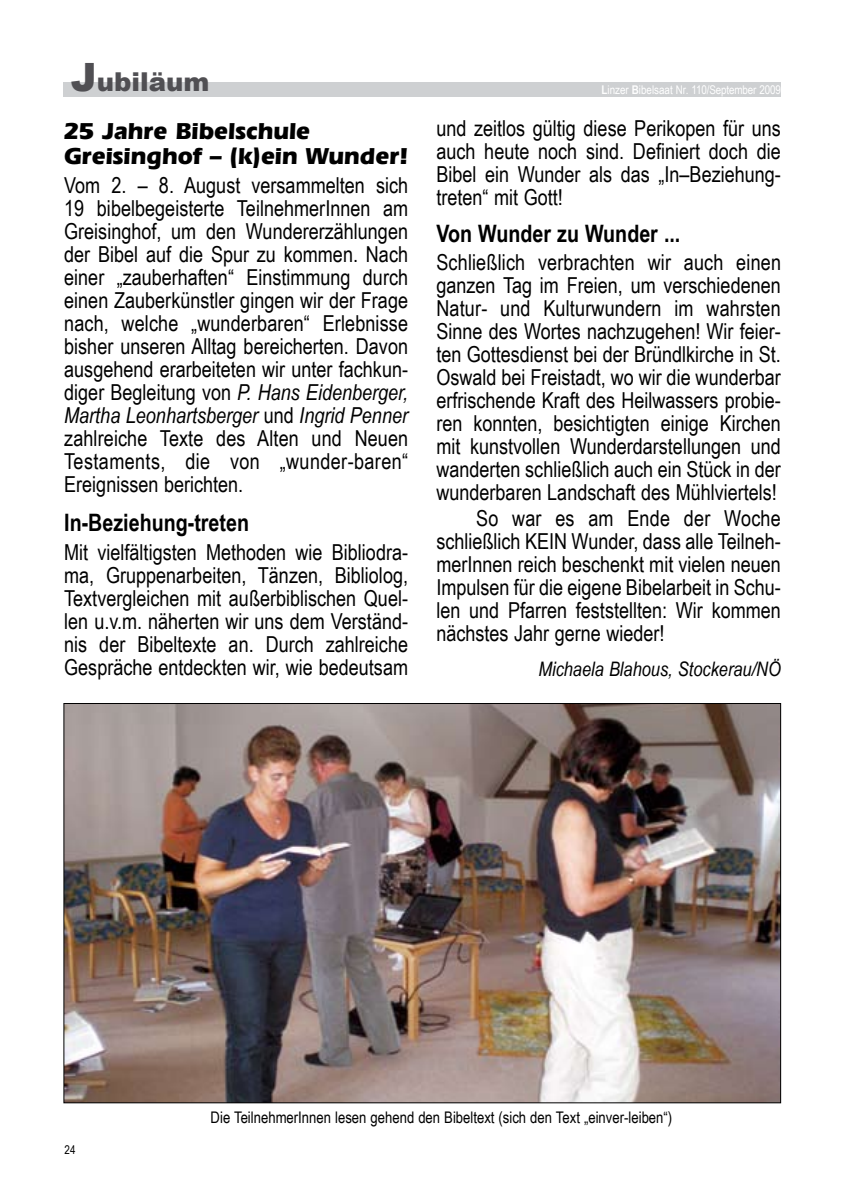
<style>
.page{position:relative;width:842px;height:1191px;background:#fff}
.page>*{position:absolute;margin:0;border:0;box-sizing:border-box;transform-origin:0 0}
.t1{font:900 26px "Arial";color:#504f53}
.t2{font:700 24px/25px "Eras IT Cby BT";color:#000}
.t3{font:700 24px "Arial Narrow";color:#000}
.t4{font:22px/23px "Arial Narrow";color:#000;text-align:justify}
.t5{font:italic 20px "Arial Narrow";color:#000}
.t6{font:16px "Arial Narrow";color:#000}
.t7{font:12px "Arial Narrow";letter-spacing:-.01em;color:#fff}
.s1{font-size:39px}
.s2{font-style:italic}
.s3{font-weight:700}
</style>
<div class="page">
<div style="left:64px;top:83px;width:717px;height:14px;background:#ced0d2"></div>
<img style="left:66px;top:705px;width:713px;height:396px">
<p class="t1" style="left:71px;top:63px;width:140px"><span class="s1">J</span>ubiläum</p>
<p class="t2" style="left:64px;top:118px;width:345px">25 Jahre Bibelschule<br>Greisinghof – (k)ein Wunder!</p>
<p class="t4" style="left:64px;top:173px;width:345px">Vom 2. – 8. August versammelten sich 19 bibelbegeisterte TeilnehmerInnen am Greisinghof, um den Wundererzählungen der Bibel auf die Spur zu kommen. Nach einer „zauberhaften“ Einstimmung durch einen Zauberkünstler gingen wir der Frage nach, welche „wunderbaren“ Erlebnisse bisher unseren Alltag bereicherten. Davon ausgehend erarbeiteten wir unter fachkun&shy;diger Begleitung von <span class="s2">P. Hans Eidenberger, Martha Leonhartsberger</span> und <span class="s2">Ingrid Penner </span>zahlreiche Texte des Alten und Neuen Testaments, die von „wunder-baren“ Ereignissen berichten.</p>
<p class="t3" style="left:64px;top:504px;width:186px">In-Beziehung-treten</p>
<p class="t4" style="left:64px;top:539px;width:345px">Mit vielfältigsten Methoden wie Biblio-dra&shy;ma, Gruppenarbeiten, Tänzen, Biblio-log, Textvergleichen mit außerbiblischen Quel&shy;len u.v.m. näherten wir uns dem Verständ&shy;nis der Bibeltexte an. Durch zahlreiche Gespräche entdeckten wir, wie bedeutsam</p>
<p class="t7" style="left:601px;top:81px;width:181px"><span class="s3">L</span>inzer <span class="s3">B</span>ibelsaat Nr. 110/September 2009</p>
<p class="t4" style="left:436px;top:116px;width:346px">und zeitlos gültig diese Perikopen für uns auch heute noch sind. Definiert doch die Bibel ein Wunder als das „In–Beziehung&shy;treten“ mit Gott!</p>
<p class="t3" style="left:436px;top:215px;width:245px">Von Wunder zu Wunder ...</p>
<p class="t4" style="left:436px;top:250px;width:346px">Schließlich verbrachten wir auch einen ganzen Tag im Freien, um verschiedenen Natur- und Kulturwundern im wahrsten Sinne des Wortes nachzugehen! Wir feier&shy;ten Gottesdienst bei der Bründlkirche in St.<br>Oswald bei Freistadt, wo wir die wunderbar erfrischende Kraft des Heilwassers probie&shy;ren konnten, besichtigten einige Kirchen mit kunstvollen Wunderdarstellungen und wanderten schließlich auch ein Stück in der wunderbaren Landschaft des Mühlviertels!</p>
<p class="t4" style="left:436px;top:506px;width:346px;text-indent:40px">So war es am Ende der Woche schließ-lich KEIN Wunder, dass alle Teilneh&shy;mer-In-nen reich beschenkt mit vielen neuen Im-pul-sen für die eigene Bibelarbeit in Schu&shy;len und Pfarren feststellten: Wir kommen nächstes Jahr gerne wieder!</p>
<p class="t5" style="left:538px;top:654px;width:244px">Michaela Blahous, Stockerau/NÖ</p>
<p class="t6" style="left:64px;top:1139px;width:19px">SS<sup>24</sup></p>
<p class="t6" style="left:211px;top:1105px;width:463px">Die TeilnehmerInnen lesen gehend den Bibeltext (sich den Text „einver-leiben“)</p>
</div>
